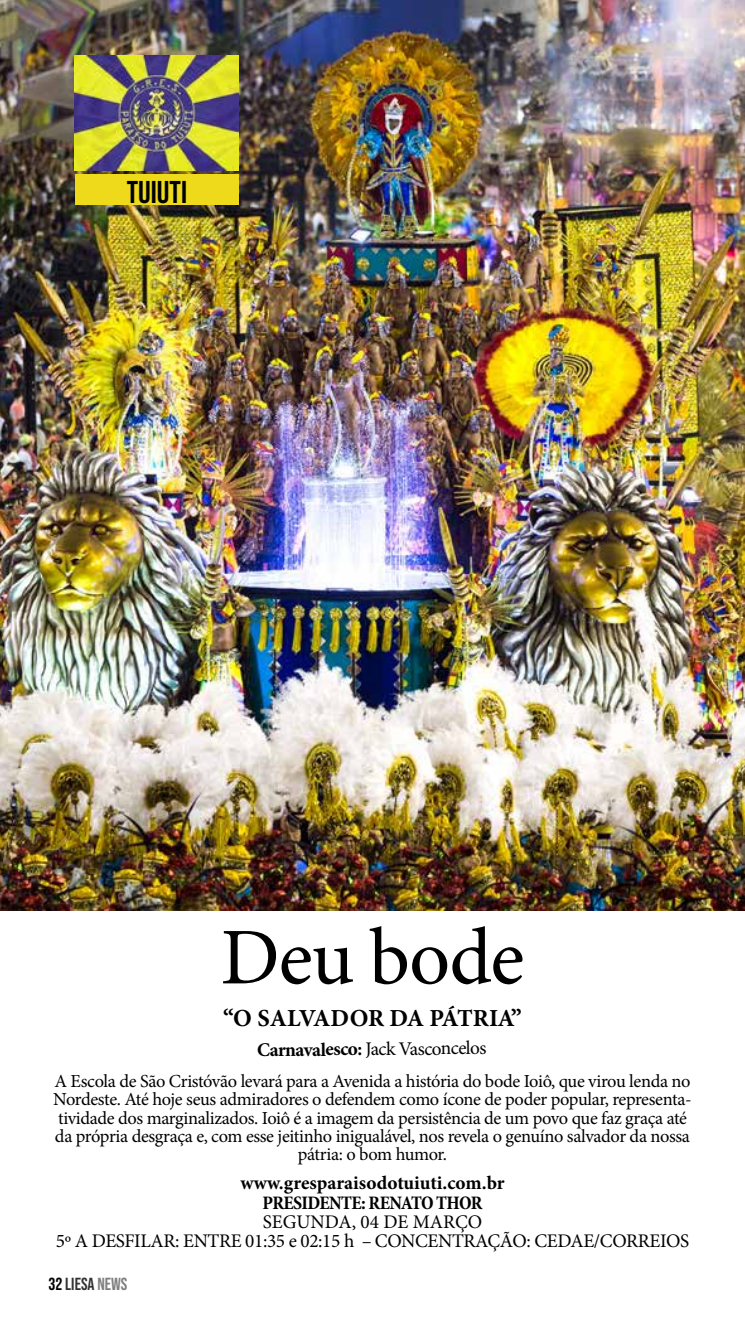
<style>
.page{position:relative;width:745px;height:1340px;background:#fff}
.page>*{position:absolute;margin:0;border:0;box-sizing:border-box;transform-origin:0 0}
.t1{font:80.5px "Minion Pro";letter-spacing:-.015em;color:#000}
.t2{font:31.5px "Bebas Neue";color:#000}
.t3{font:700 24.5px "Minion Pro";letter-spacing:-.015em;color:#000}
.t4{font:19.25px/19.2px "Minion Pro";letter-spacing:-.02em;color:#000;text-align:center}
.t5{font:700 19.25px "Minion Pro";color:#000}
.t6{font:700 condensed 19.25px "Minion Pro";letter-spacing:-.03em;color:#000}
.t7{font:18.38px/18.4px "Minion Pro";letter-spacing:-.02em;color:#000;text-align:center}
.t8{font:17.5px "Bebas Neue";color:#333}
.s1{font-weight:700}
.s2{color:#000}
.s3{color:#7f7f7f}
</style>
<div class="page">
<img style="left:0;top:0;width:744px;height:910px">
<img style="left:74px;top:55px;width:164px;height:115px">
<div style="left:75px;top:174px;width:164px;height:31px;background:#eeda1b"></div>
<h2 class="t2" style="left:127px;top:174px;width:62px">TUIUTI</h2>
<h1 class="t1" style="left:220px;top:903px;width:305px">Deu bode</h1>
<h3 class="t3" style="left:223px;top:1001px;width:300px">“O SALVADOR DA PÁTRIA”</h3>
<p class="t4" style="left:257px;top:1041px;width:231px;rotate:-1deg"><span class="s1">Carnavalesco:</span> Jack Vasconcelos</p>
<p class="t7" style="left:53px;top:1071px;width:639px">A Escola de São Cristóvão levará para a Avenida a história do bode Ioiô, que virou lenda no Nordeste. Até hoje seus admiradores o defendem como ícone de poder popular, representa&shy;tividade dos marginalizados. Ioiô é a imagem da persistência de um povo que faz graça até da própria desgraça e, com esse jeitinho inigualável, nos revela o genuíno salvador da nossa pátria: o bom humor.</p>
<p class="t5" style="left:240px;top:1169px;width:265px">www.gresparaisodotuiuti.com.br</p>
<p class="t6" style="left:262px;top:1189px;width:222px">PRESIDENTE: RENATO THOR</p>
<p class="t4" style="left:56px;top:1212px;width:634px">SEGUNDA, 04 DE MARÇO<br>5º A DESFILAR: ENTRE 01:35 e 02:15 h – CONCENTRAÇÃO: CEDAE/CORREIOS</p>
<p class="t8" style="left:48px;top:1274px;width:80px"><span class="s2">32</span> LIESA <span class="s3">NEWS</span></p>
</div>
